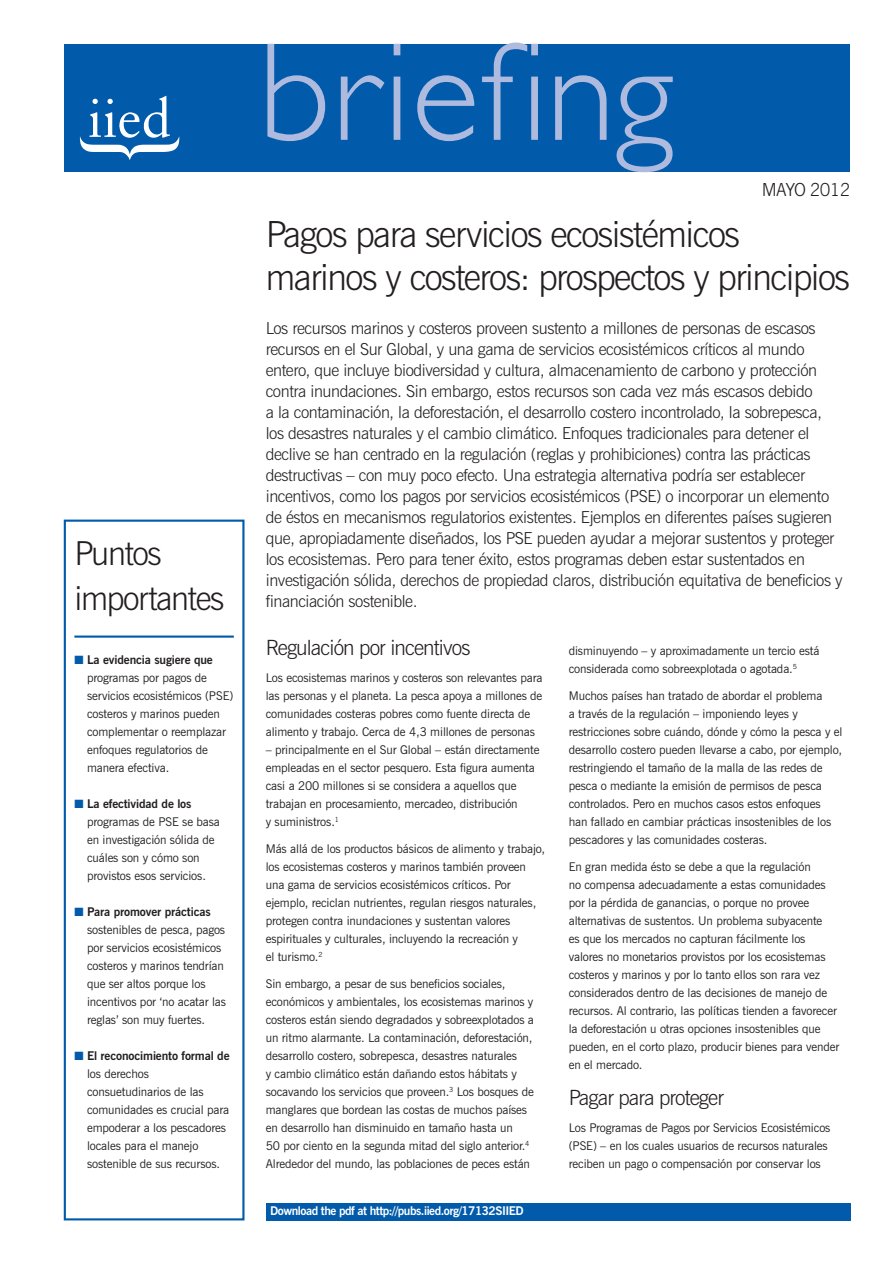
<style>
.page{position:relative;width:893px;height:1263px;background:#fff}
.page>*{position:absolute;margin:0;border:0;box-sizing:border-box;transform-origin:0 0}
.t1{font:300 36px/43.5px "News Gothic BT";letter-spacing:-.04em;color:#231f20}
.t2{font:300 33px/45px "News Gothic BT";letter-spacing:-.04em;color:#231f20}
.t3{font:300 21px "News Gothic BT";letter-spacing:-.04em;color:#231f20}
.t4{font:300 18px "News Gothic BT";letter-spacing:-.04em;color:#231f20}
.t5{font:300 16.5px/21px "News Gothic BT";letter-spacing:-.025em;color:#231f20}
.t6{font:12px/18px "News Gothic BT";letter-spacing:-.01em;color:#231f20}
.t7{font:700 12px "News Gothic BT";letter-spacing:-.04em;color:#fff}
.s1{color:#015aaa}
.s2{font-weight:700}
</style>
<div class="page">
<div style="left:64px;top:44px;width:785px;height:128px;background:#015aaa"></div>
<svg style="left:80px;top:96px;width:99px;height:64px"></svg>
<svg style="left:267px;top:44px;width:58px;height:97px"></svg>
<svg style="left:341px;top:75px;width:43px;height:65px"></svg>
<svg style="left:394px;top:44px;width:6px;height:96px"></svg>
<svg style="left:417px;top:75px;width:57px;height:66px"></svg>
<svg style="left:482px;top:43px;width:56px;height:97px"></svg>
<svg style="left:555px;top:75px;width:51px;height:65px"></svg>
<svg style="left:617px;top:77px;width:56px;height:95px"></svg>
<div style="left:64px;top:520px;width:180px;height:700px;border:2px solid #015aaa"></div>
<div style="left:266px;top:1203px;width:584px;height:17px;background:#015aaa"></div>
<hr style="left:74px;top:635px;width:160px;height:3px;background:#015aaa">
<h2 class="t2" style="left:74px;top:530px;width:151px">Puntos importantes</h2>
<p class="t6" style="left:87px;top:650px;width:148px;text-indent:-13px"><span class="s1">■</span> <span class="s2">La evidencia sugiere que </span>programas por pagos de servicios ecosistémicos (PSE) costeros y marinos pueden complementar o reemplazar enfoques regulatorios de manera efectiva.</p>
<p class="t6" style="left:87px;top:794px;width:134px;text-indent:-13px"><span class="s1">■</span> <span class="s2">La efectividad de los </span>programas de PSE se basa en investigación sólida de cuáles son y cómo son provistos esos servicios.</p>
<p class="t6" style="left:87px;top:902px;width:141px;text-indent:-13px"><span class="s1">■</span> <span class="s2">Para promover prácticas </span>sostenibles de pesca, pagos por servicios ecosistémicos costeros y marinos tendrían que ser altos porque los incentivos por ‘no acatar las reglas’ son muy fuertes.</p>
<p class="t6" style="left:87px;top:1046px;width:144px;text-indent:-13px"><span class="s1">■</span> <span class="s2">El reconocimiento formal de </span>los derechos consuetudinarios de las comunidades es crucial para empoderar a los pescadores locales para el manejo sostenible de sus recursos.</p>
<h3 class="t4" style="left:762px;top:178px;width:90px">MayO 2012</h3>
<h1 class="t1" style="left:266px;top:212px;width:586px">Pagos para servicios ecosistémicos marinos y costeros: prospectos y principios</h1>
<p class="t5" style="left:266px;top:318px;width:578px">Los recursos marinos y costeros proveen sustento a millones de personas de escasos recursos en el Sur Global, y una gama de servicios ecosistémicos críticos al mundo entero, que incluye biodiversidad y cultura, almacenamiento de carbono y protección contra inundaciones. Sin embargo, estos recursos son cada vez más escasos debido<br>a la contaminación, la deforestación, el desarrollo costero incontrolado, la sobrepesca, los desastres naturales y el cambio climático. Enfoques tradicionales para detener el declive se han centrado en la regulación (reglas y prohibiciones) contra las prácticas destructivas – con muy poco efecto. Una estrategia alternativa podría ser establecer incentivos, como los pagos por servicios ecosistémicos (PSE) o incorporar un elemento de éstos en mecanismos regulatorios existentes. Ejemplos en diferentes países sugieren que, apropiadamente diseñados, los PSE pueden ayudar a mejorar sustentos y proteger los ecosistemas. Pero para tener éxito, estos programas deben estar sustentados en investigación sólida, derechos de propiedad claros, distribución equitativa de beneficios y financiación sostenible.</p>
<p class="t6" style="left:569px;top:641px;width:252px">disminuyendo – y aproximadamente un tercio está considerada como sobreexplotada o agotada.<sup>5</sup></p>
<p class="t6" style="left:569px;top:686px;width:275px">Muchos países han tratado de abordar el problema<br>a través de la regulación – imponiendo leyes y restricciones sobre cuándo, dónde y cómo la pesca y el desarrollo costero pueden llevarse a cabo, por ejemplo, restringiendo el tamaño de la malla de las redes de pesca o mediante la emisión de permisos de pesca controlados. Pero en muchos casos estos enfoques han fallado en cambiar prácticas insostenibles de los pescadores y las comunidades costeras.</p>
<p class="t6" style="left:569px;top:857px;width:272px">En gran medida ésto se debe a que la regulación<br>no compensa adecuadamente a estas comunidades por la pérdida de ganancias, o porque no provee alternativas de sustentos. Un problema subyacente<br>es que los mercados no capturan fácilmente los valores no monetarios provistos por los ecosistemas costeros y marinos y por lo tanto ellos son rara vez considerados dentro de las decisiones de manejo de recursos. Al contrario, las políticas tienden a favorecer la deforestación u otras opciones insostenibles que pueden, en el corto plazo, producir bienes para vender en el mercado.</p>
<h3 class="t3" style="left:569px;top:1084px;width:157px">Pagar para proteger</h3>
<p class="t6" style="left:569px;top:1118px;width:263px">Los Programas de Pagos por Servicios Ecosistémicos (PSE) – en los cuales usuarios de recursos naturales reciben un pago o compensación por conservar los</p>
<p class="t7" style="left:270px;top:1203px;width:255px">Download the pdf at http://pubs.iied.org/17132SIIED</p>
<h3 class="t3" style="left:266px;top:634px;width:206px">Regulación por incentivos</h3>
<p class="t6" style="left:266px;top:668px;width:278px">Los ecosistemas marinos y costeros son relevantes para las personas y el planeta. La pesca apoya a millones de comunidades costeras pobres como fuente directa de alimento y trabajo. Cerca de 4,3 millones de personas</p>
<p class="t6" style="left:266px;top:740px;width:275px">– principalmente en el Sur Global – están directamente empleadas en el sector pesquero. Esta figura aumenta casi a 200 millones si se considera a aquellos que trabajan en procesamiento, mercadeo, distribución<br>y suministros.<sup>1</sup></p>
<p class="t6" style="left:266px;top:839px;width:281px">Más allá de los productos básicos de alimento y trabajo, los ecosistemas costeros y marinos también proveen una gama de servicios ecosistémicos críticos. Por ejemplo, reciclan nutrientes, regulan riesgos naturales, protegen contra inundaciones y sustentan valores espirituales y culturales, incluyendo la recreación y<br>el turismo.<sup>2</sup></p>
<p class="t6" style="left:266px;top:974px;width:270px">Sin embargo, a pesar de sus beneficios sociales, económicos y ambientales, los ecosistemas marinos y costeros están siendo degradados y sobreexplotados a un ritmo alarmante. La contaminación, deforestación, desarrollo costero, sobrepesca, desastres naturales<br>y cambio climático están dañando estos hábitats y socavando los servicios que proveen.<sup>3</sup> Los bosques de manglares que bordean las costas de muchos países en desarrollo han disminuido en tamaño hasta un<br>50 por ciento en la segunda mitad del siglo anterior.<sup>4<br></sup>Alrededor del mundo, las poblaciones de peces están</p>
</div>
